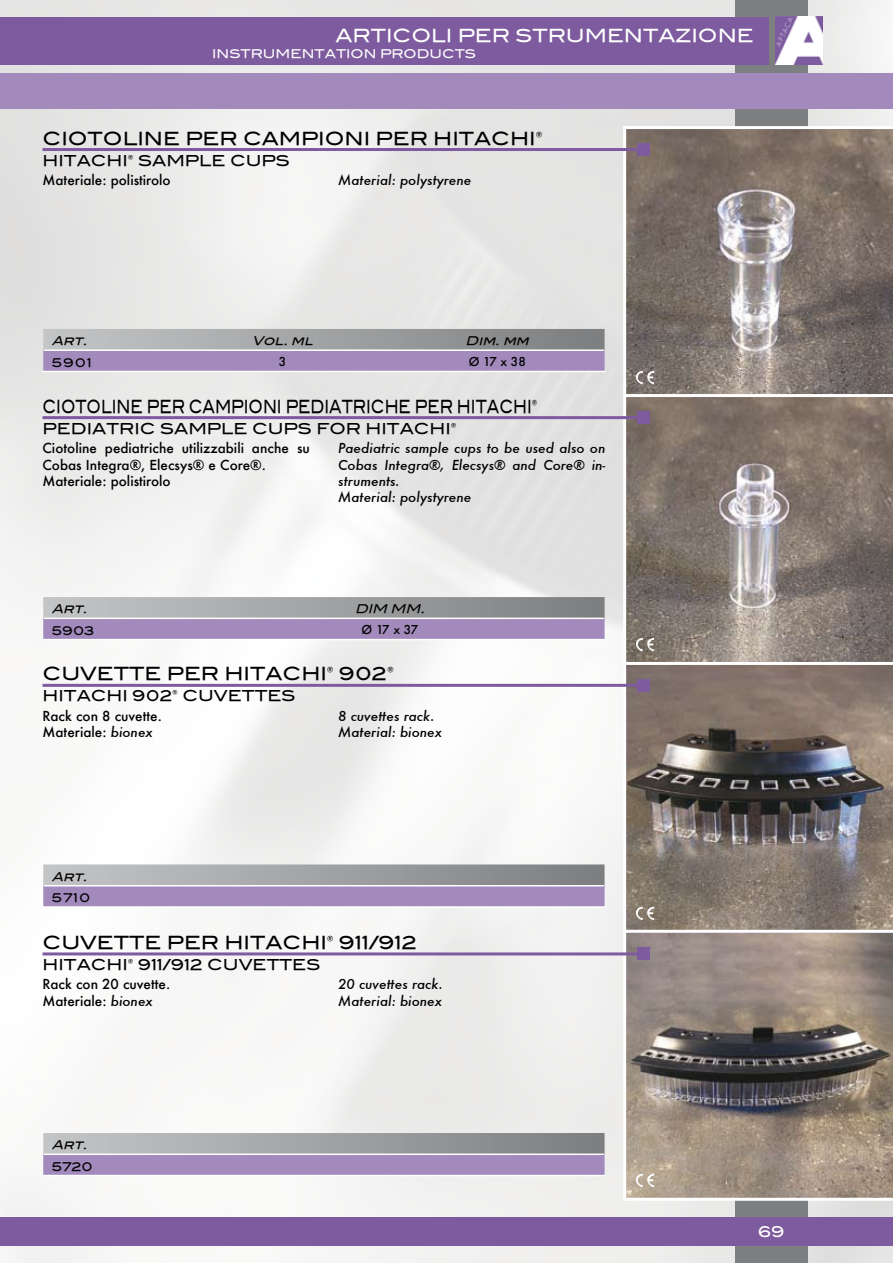
<style>
.page{position:relative;width:893px;height:1263px;background:#fff}
.page>*{position:absolute;margin:0;border:0;box-sizing:border-box;transform-origin:0 0}
.t1{font:18px "Blair Md ITCTT Medium";color:#000}
.t2{font:18px "Blair Md ITCTT Medium";color:#000;scale:.73 1}
.t3{font:18px "Blair Md ITCTT Medium";color:#fff}
.t4{font:15px "Blair Md ITCTT Medium";color:#000}
.t5{font:15px "Blair Md ITCTT Medium";color:#fff}
.t6{font:italic 500 13.5px/16.2px "Futura";color:#000}
.t7{font:500 13.5px/16.2px "Futura";color:#000}
.t8{font:italic 12px "Blair Md ITCTT Medium";color:#000}
.t9{font:12px "Blair Md ITCTT Medium";color:#fff}
.t10{font:12px "Blair Md ITCTT Medium";letter-spacing:.04em;color:#000}
.t11{font:500 12px "Futura";letter-spacing:-.07em;color:#000}
.s1{font-style:italic}
</style>
<div class="page">
<img style="left:0;top:0;width:893px;height:1263px">
<div style="left:735px;top:0;width:73px;height:1263px;background:#7e7f81"></div>
<img style="left:775px;top:17px;width:48px;height:48px">
<div style="left:0;top:17px;width:768px;height:48px;background:#7d5b9e"></div>
<div style="left:0;top:74px;width:893px;height:35px;background:#a28abc"></div>
<div style="left:0;top:1218px;width:893px;height:28px;background:#7d5b9e"></div>
<svg style="left:43px;top:329px;width:562px;height:42px;background:#a296b0"></svg>
<hr style="left:44px;top:349px;width:131px;height:2px;background:#fff">
<hr style="left:175px;top:349px;width:215px;height:2px;background:#fff">
<hr style="left:390px;top:349px;width:214px;height:2px;background:#fff">
<hr style="left:43px;top:371px;width:132px;height:1px;background:#fff">
<hr style="left:175px;top:371px;width:215px;height:1px;background:#fff">
<hr style="left:390px;top:371px;width:215px;height:1px;background:#fff">
<svg style="left:43px;top:597px;width:562px;height:42px;background:#a398b1"></svg>
<hr style="left:44px;top:618px;width:131px;height:1px;background:#fff">
<hr style="left:175px;top:618px;width:429px;height:1px;background:#fff">
<hr style="left:43px;top:639px;width:132px;height:1px;background:#fff">
<hr style="left:175px;top:639px;width:430px;height:1px;background:#fff">
<svg style="left:43px;top:864px;width:562px;height:42px;background:#a398b1"></svg>
<hr style="left:44px;top:885px;width:131px;height:1px;background:#fff">
<hr style="left:175px;top:885px;width:215px;height:1px;background:#fff">
<hr style="left:390px;top:885px;width:214px;height:1px;background:#fff">
<hr style="left:43px;top:906px;width:132px;height:2px;background:#fff">
<hr style="left:175px;top:906px;width:215px;height:2px;background:#fff">
<hr style="left:390px;top:906px;width:215px;height:2px;background:#fff">
<svg style="left:43px;top:1133px;width:562px;height:42px;background:#a296b0"></svg>
<hr style="left:44px;top:1153px;width:131px;height:2px;background:#fff">
<hr style="left:175px;top:1153px;width:215px;height:2px;background:#fff">
<hr style="left:390px;top:1153px;width:214px;height:2px;background:#fff">
<hr style="left:43px;top:1175px;width:132px;height:1px;background:#fff">
<hr style="left:175px;top:1175px;width:215px;height:1px;background:#fff">
<hr style="left:390px;top:1175px;width:215px;height:1px;background:#fff">
<svg style="left:626px;top:129px;width:267px;height:265px;background:#837872"></svg>
<svg style="left:626px;top:397px;width:267px;height:265px;background:#877c75"></svg>
<svg style="left:626px;top:665px;width:267px;height:265px;background:#796e68"></svg>
<svg style="left:626px;top:933px;width:267px;height:265px;background:#8d8177"></svg>
<img style="left:635px;top:371px;width:19px;height:13px">
<img style="left:635px;top:638px;width:19px;height:13px">
<img style="left:635px;top:907px;width:19px;height:13px">
<img style="left:635px;top:1174px;width:19px;height:13px">
<hr style="left:624px;top:1198px;width:269px;height:3px;background:#fff">
<hr style="left:624px;top:662px;width:269px;height:3px;background:#fff">
<hr style="left:624px;top:126px;width:269px;height:3px;background:#fff">
<hr style="left:623px;top:128px;width:3px;height:1071px;background:#fff">
<hr style="left:626px;top:930px;width:267px;height:3px;background:#fff">
<hr style="left:626px;top:394px;width:267px;height:3px;background:#fff">
<hr style="left:43px;top:148px;width:600px;height:3px;background:#7d5b9e">
<div style="left:637px;top:144px;width:12px;height:12px;background:#7d5b9e"></div>
<hr style="left:43px;top:684px;width:600px;height:3px;background:#7d5b9e">
<div style="left:637px;top:679px;width:12px;height:12px;background:#7d5b9e"></div>
<hr style="left:43px;top:416px;width:600px;height:3px;background:#7d5b9e">
<div style="left:637px;top:412px;width:12px;height:12px;background:#7d5b9e"></div>
<hr style="left:43px;top:952px;width:600px;height:3px;background:#7d5b9e">
<div style="left:637px;top:948px;width:12px;height:12px;background:#7d5b9e"></div>
<h1 class="t3" style="left:336px;top:21px;width:420px">ARTICOLI PER STRUMENTAZIONE</h1>
<p class="t9" style="left:212px;top:44px;width:266px">INSTRUMENTATION PRODUCTS</p>
<h1 class="t1" style="left:43px;top:124px;width:501px">CIOTOLINE PER CAMPIONI PER HITACHI®</h1>
<p class="t4" style="left:43px;top:148px;width:249px">HITACHI® SAMPLE CUPS</p>
<p class="t7" style="left:43px;top:172px;width:130px">Materiale: polistirolo</p>
<p class="t6" style="left:338px;top:172px;width:135px">Material: polystyrene</p>
<p class="t8" style="left:52px;top:331px;width:41px">Art.</p>
<p class="t8" style="left:252px;top:331px;width:66px">Vol.ml</p>
<p class="t8" style="left:466px;top:331px;width:69px">Dim.mm</p>
<p class="t10" style="left:52px;top:352px;width:41px">5901</p>
<p class="t11" style="left:279px;top:353px;width:9px">3</p>
<p class="t11" style="left:469px;top:353px;width:59px">Ø 17 x 38</p>
<h1 class="t2" style="left:43px;top:392px;width:679px">CIOTOLINE PER CAMPIONI PEDIATRICHE PER HITACHI®</h1>
<p class="t4" style="left:43px;top:416px;width:416px">PEDIATRIC SAMPLE CUPS FOR HITACHI®</p>
<p class="t7" style="left:43px;top:440px;width:269px">Ciotoline pediatriche utilizzabili anche su<br>Cobas Integra®, Elecsys® e Core®.<br>Materiale: polistirolo</p>
<p class="t6" style="left:338px;top:440px;width:269px">Paediatric sample cups to be used also on<br>Cobas Integra®, Elecsys® and Core® in&shy;struments.<br>Material: polystyrene</p>
<p class="t8" style="left:52px;top:599px;width:41px">Art.</p>
<p class="t8" style="left:355px;top:599px;width:75px">DIM MM.</p>
<p class="t10" style="left:52px;top:621px;width:44px">5903</p>
<p class="t11" style="left:362px;top:621px;width:58px">Ø 17 x 37</p>
<h1 class="t1" style="left:43px;top:659px;width:353px">CUVETTE PER HITACHI® 902®</h1>
<p class="t4" style="left:43px;top:684px;width:255px">HITACHI 902® CUVETTES</p>
<p class="t7" style="left:43px;top:707px;width:121px">Rack con 8 cuvette.<br>Materiale: <span class="s1">bionex</span></p>
<p class="t6" style="left:338px;top:708px;width:105px">8 cuvettes rack.<br>Material: bionex</p>
<p class="t8" style="left:52px;top:867px;width:41px">Art.</p>
<p class="t10" style="left:52px;top:888px;width:40px">5710</p>
<h1 class="t1" style="left:43px;top:928px;width:376px">CUVETTE PER HITACHI® 911/912</h1>
<p class="t4" style="left:43px;top:952px;width:279px">HITACHI® 911/912 CUVETTES</p>
<p class="t7" style="left:43px;top:976px;width:129px">Rack con 20 cuvette.<br>Materiale: <span class="s1">bionex</span></p>
<p class="t6" style="left:338px;top:976px;width:106px">20 cuvettes rack.<br>Material: bionex</p>
<p class="t8" style="left:52px;top:1135px;width:41px">Art.</p>
<p class="t10" style="left:52px;top:1156px;width:43px">5720</p>
<p class="t5" style="left:758px;top:1219px;width:29px">69</p>
</div>
